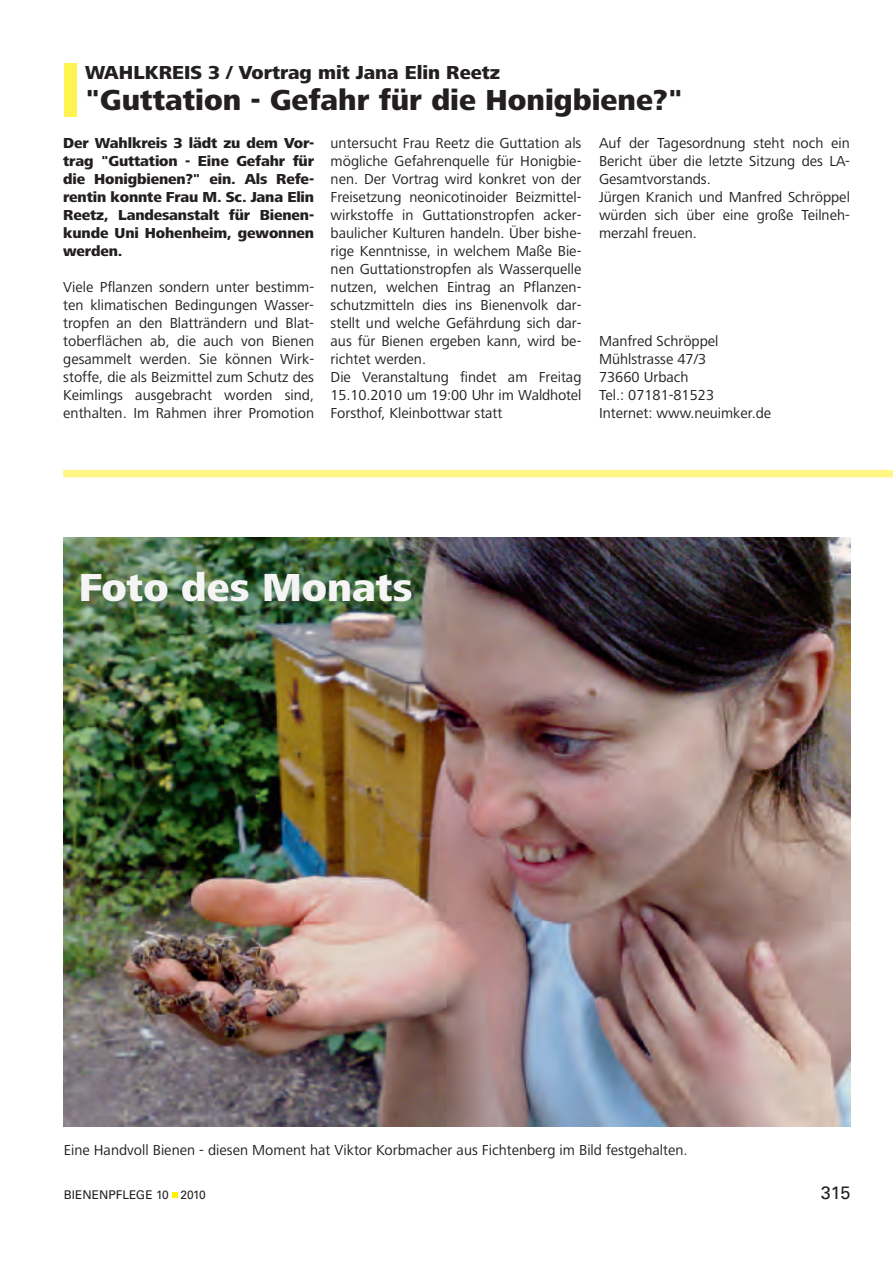
<style>
.page{position:relative;width:893px;height:1263px;background:#fff}
.page>*{position:absolute;margin:0;border:0;box-sizing:border-box;transform-origin:0 0}
.t1{font:800 40.5px "Frutiger Next LT";color:#f5f5f6}
.t2{font:800 30px "Frutiger Next LT";color:#231f20}
.t3{font:800 19.5px "Frutiger Next LT";color:#231f20}
.t4{font:18px "Univers";color:#231f20}
.t5{font:15px/18px "Frutiger Next LT";color:#231f20}
.t6{font:800 15px/18px "Frutiger Next LT";letter-spacing:-.01em;color:#231f20;text-align:justify}
.t7{font:12px "Univers";color:#231f20}
</style>
<div class="page">
<svg style="left:172px;top:1193px;width:5px;height:5px"></svg>
<div style="left:63px;top:470px;width:830px;height:7px;background:#fff685"></div>
<img style="left:64px;top:538px;width:786px;height:589px">
<div style="left:64px;top:64px;width:13px;height:53px;background:#fff34f"></div>
<h3 class="t3" style="left:85px;top:61px;width:417px">WAHLKREIS 3 / Vortrag mit Jana Elin Reetz</h3>
<h2 class="t2" style="left:85px;top:83px;width:599px">"Guttation - Gefahr für die Honigbiene?"</h2>
<p class="t6" style="left:63px;top:134px;width:252px">Der Wahlkreis 3 lädt zu dem Vor&shy;trag "Guttation - Eine Gefahr für die Honigbienen?" ein. Als Refe&shy;rentin konnte Frau M. Sc. Jana Elin Reetz, Landesanstalt für Bienen&shy;kunde Uni Hohenheim, gewonnen werden.</p>
<p class="t5" style="left:63px;top:278px;width:252px;text-align:justify">Viele Pflanzen sondern unter bestimm&shy;ten klimatischen Bedingungen Wasser&shy;tropfen an den Blatträndern und Blat&shy;toberflächen ab, die auch von Bienen gesammelt werden. Sie können Wirk&shy;stoffe, die als Beizmittel zum Schutz des Keimlings ausgebracht worden sind, enthalten. Im Rahmen ihrer Promotion</p>
<p class="t5" style="left:331px;top:134px;width:252px">untersucht Frau Reetz die Guttation als mögliche Gefahrenquelle für Honigbie&shy;nen. Der Vortrag wird konkret von der Freisetzung neonicotinoider Beizmittel&shy;wirkstoffe in Guttationstropfen acker&shy;baulicher Kulturen handeln. Über bishe&shy;rige Kenntnisse, in welchem Maße Bie&shy;nen Guttationstropfen als Wasserquelle nutzen, welchen Eintrag an Pflanzen&shy;schutzmitteln dies ins Bienenvolk dar&shy;stellt und welche Gefährdung sich dar&shy;aus für Bienen ergeben kann, wird be&shy;richtet werden.<br>Die Veranstaltung findet am Freitag 15.10.2010 um 19:00 Uhr im Waldhotel Forsthof, Kleinbottwar statt</p>
<p class="t5" style="left:599px;top:134px;width:252px">Auf der Tagesordnung steht noch ein<br>Bericht über die letzte Sitzung des LA-<br>Gesamtvorstands.<br>Jürgen Kranich und Manfred Schröppel würden sich über eine große Teilneh&shy;merzahl freuen.</p>
<p class="t5" style="left:599px;top:332px;width:174px">Manfred Schröppel<br>Mühlstrasse 47/3<br>73660 Urbach<br>Tel.: 07181-81523<br>Internet: www.neuimker.de</p>
<h1 class="t1" style="left:79px;top:565px;width:335px">Foto des Monats</h1>
<p class="t5" style="left:64px;top:1141px;width:625px">Eine Handvoll Bienen - diesen Moment hat Viktor Korbmacher aus Fichtenberg im Bild festgehalten.</p>
<p class="t7" style="left:64px;top:1188px;width:144px">BIENENPFLEGE 10 2010</p>
<p class="t4" style="left:821px;top:1182px;width:31px">315</p>
</div>
